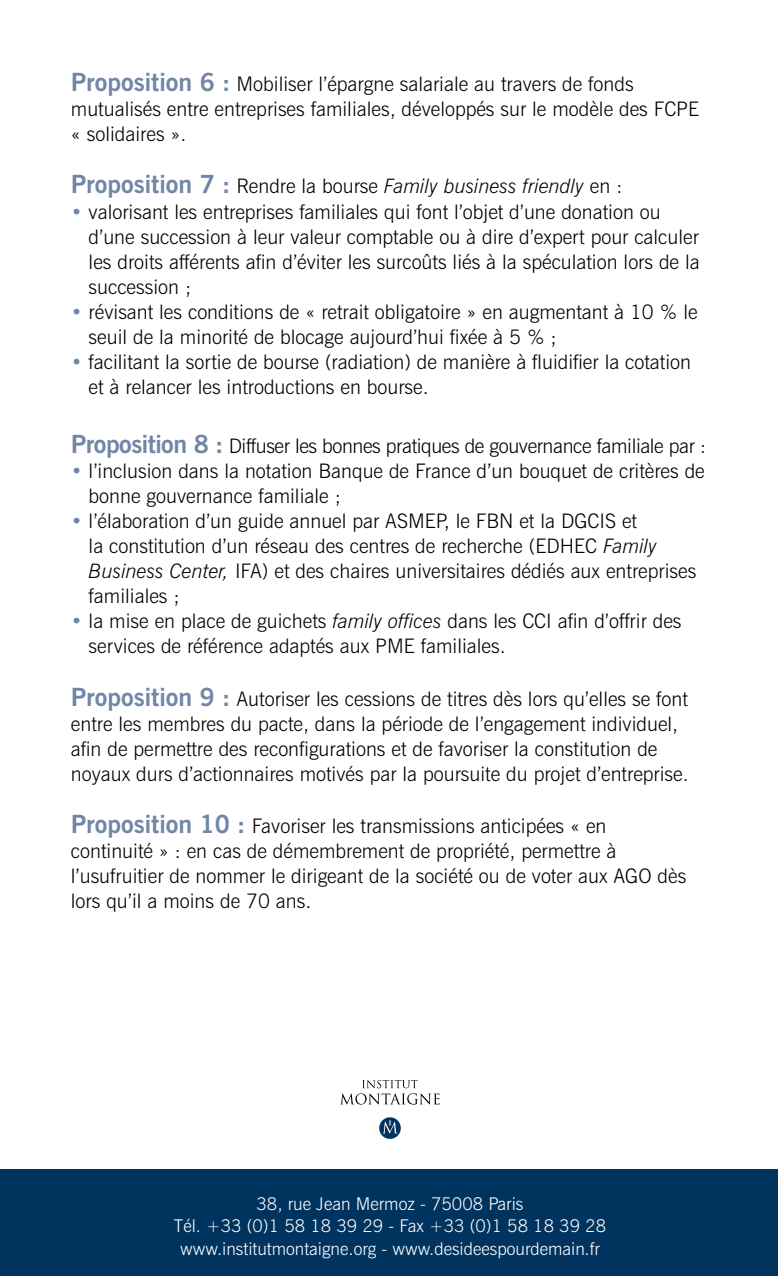
<style>
.page{position:relative;width:780px;height:1276px;background:#fff}
.page>*{position:absolute;margin:0;border:0;box-sizing:border-box;transform-origin:0 0}
.t1{font:300 20px/25px "News Gothic BT";color:#000}
.t2{font:300 20px "News Gothic BT";letter-spacing:-.02em;color:#000}
.t3{font:italic 300 20px "News Gothic BT";color:#000}
.t4{font:300 17.5px/22.5px "News Gothic BT";color:#fff;text-align:center}
.s1{font-weight:700;font-size:25px;color:#7187a8}
.s2{font-weight:700;font-style:normal;font-size:25px;color:#7187a8}
.s3{font-style:normal}
.s4{color:#7187a8}
.s5{font-style:italic}
</style>
<div class="page">
<div style="left:0;top:1169px;width:778px;height:107px;background:#00345f"></div>
<svg style="left:341px;top:1080px;width:99px;height:24px"></svg>
<svg style="left:379px;top:1117px;width:22px;height:22px"></svg>
<svg style="left:382px;top:1120px;width:16px;height:13px"></svg>
<p class="t1" style="left:71px;top:71px;width:629px"><span class="s1">Proposition 6 :</span> Mobiliser l’épargne salariale au travers de fonds mutualisés entre entreprises familiales, développés sur le modèle des FCPE « solidaires ».</p>
<p class="t3" style="left:71px;top:174px;width:553px"><span class="s2">Proposition 7 :</span> <span class="s3">Rendre la bourse</span> Family business friendly <span class="s3">en :</span></p>
<p class="t1" style="left:89px;top:199px;width:612px;text-indent:-18px"><span class="s4">•</span> valorisant les entreprises familiales qui font l’objet d’une donation ou d’une succession à leur valeur comptable ou à dire d’expert pour calculer les droits afférents afin d’éviter les surcoûts liés à la spéculation lors de la succession ;</p>
<p class="t1" style="left:89px;top:299px;width:610px;text-indent:-18px"><span class="s4">•</span> révisant les conditions de « retrait obligatoire » en augmentant à 10 % le seuil de la minorité de blocage aujourd’hui fixée à 5 % ;</p>
<p class="t1" style="left:89px;top:349px;width:604px;text-indent:-18px"><span class="s4">•</span> facilitant la sortie de bourse (radiation) de manière à fluidifier la cotation et à relancer les introductions en bourse.</p>
<p class="t2" style="left:71px;top:434px;width:636px"><span class="s1">Proposition 8 :</span> Diffuser les bonnes pratiques de gouvernance familiale par :</p>
<p class="t1" style="left:89px;top:458px;width:617px;text-indent:-18px"><span class="s4">•</span> l’inclusion dans la notation Banque de France d’un bouquet de critères de bonne gouvernance familiale ;</p>
<p class="t1" style="left:89px;top:508px;width:609px;text-indent:-18px"><span class="s4">•</span> l’élaboration d’un guide annuel par ASMEP, le FBN et la DGCIS et<br>la constitution d’un réseau des centres de recherche (EDHEC <span class="s5">Family Business Center,</span> IFA) et des chaires universitaires dédiés aux entreprises familiales ;</p>
<p class="t1" style="left:89px;top:608px;width:594px;text-indent:-18px"><span class="s4">•</span> la mise en place de guichets <span class="s5">family offices</span> dans les CCI afin d’offrir des services de référence adaptés aux PME familiales.</p>
<p class="t1" style="left:71px;top:686px;width:619px"><span class="s1">Proposition 9 :</span> Autoriser les cessions de titres dès lors qu’elles se font entre les membres du pacte, dans la période de l’engagement individuel, afin de permettre des reconfigurations et de favoriser la constitution de noyaux durs d’actionnaires motivés par la poursuite du projet d’entreprise.</p>
<p class="t1" style="left:71px;top:813px;width:617px"><span class="s1">Proposition 10 :</span> Favoriser les transmissions anticipées « en continuité » : en cas de démembrement de propriété, permettre à l’usufruitier de nommer le dirigeant de la société ou de voter aux AGO dès lors qu’il a moins de 70 ans.</p>
<p class="t4" style="left:174px;top:1192px;width:433px">38, rue Jean Mermoz - 75008 Paris<br>Tél. +33 (0)1 58 18 39 29 - Fax +33 (0)1 58 18 39 28 www.institutmontaigne.org - www.desideespourdemain.fr</p>
</div>
